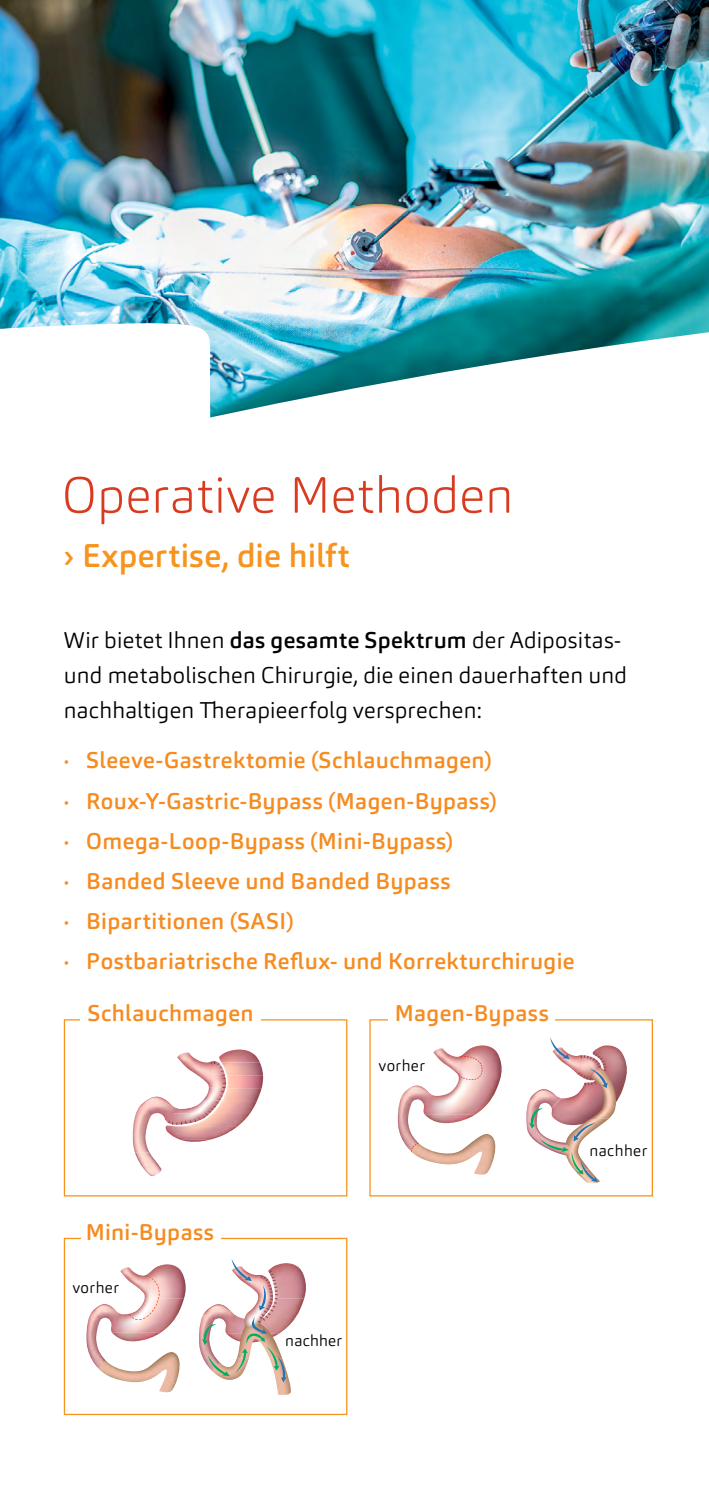
<style>
.page{position:relative;width:709px;height:1489px;background:#fff}
.page>*{position:absolute;margin:0;border:0;box-sizing:border-box;transform-origin:0 0}
.t1{font:200 50px "Carnas";color:#d93b20}
.t2{font:500 32.5px "Carnas";letter-spacing:.005em;color:#f7941e}
.t3{font:500 22.5px/40px "Carnas";letter-spacing:.02em;color:#f68b1f}
.t4{font:300 22.5px/35px "Carnas";letter-spacing:.01em;color:#000}
.t5{font:300 15.5px "Carnas";letter-spacing:.025em;color:#000}
.s1{font-weight:500}
</style>
<div class="page">
<img style="left:0;top:0;width:709px;height:286px">
<svg style="left:0;top:286px;width:709px;height:132px"></svg>
<img style="left:138px;top:1096px;width:30px;height:23px">
<img style="left:177px;top:1052px;width:23px;height:9px">
<img style="left:133px;top:1108px;width:18px;height:44px">
<img style="left:135px;top:1152px;width:26px;height:24px">
<img style="left:219px;top:1049px;width:41px;height:13px">
<img style="left:226px;top:1062px;width:37px;height:13px">
<img style="left:227px;top:1075px;width:36px;height:13px">
<img style="left:226px;top:1088px;width:35px;height:13px">
<img style="left:226px;top:1100px;width:31px;height:13px">
<img style="left:166px;top:1113px;width:83px;height:13px">
<img style="left:166px;top:1126px;width:71px;height:13px">
<img style="left:180px;top:1139px;width:30px;height:2px">
<svg style="left:168px;top:1061px;width:58px;height:63px"></svg>
<div style="left:64px;top:1019px;width:283px;height:177px;border:1px solid #f7941e"></div>
<div style="left:64px;top:1237px;width:283px;height:177px;background:#fff;border:1px solid #f7941e"></div>
<img style="left:287px;top:1263px;width:19px;height:35px">
<img style="left:287px;top:1298px;width:17px;height:30px">
<img style="left:199px;top:1318px;width:3px;height:38px">
<img style="left:276px;top:1373px;width:15px;height:21px">
<svg style="left:202px;top:1259px;width:85px;height:123px"></svg>
<img style="left:91px;top:1304px;width:20px;height:18px">
<img style="left:148px;top:1264px;width:38px;height:34px">
<img style="left:111px;top:1298px;width:73px;height:34px">
<img style="left:112px;top:1332px;width:49px;height:9px">
<img style="left:120px;top:1267px;width:17px;height:14px">
<img style="left:86px;top:1313px;width:23px;height:56px">
<img style="left:99px;top:1351px;width:81px;height:32px">
<img style="left:159px;top:1383px;width:16px;height:9px">
<svg style="left:129px;top:1274px;width:31px;height:45px"></svg>
<div style="left:369px;top:1019px;width:284px;height:177px;background:#fff;border:1px solid #f7941e"></div>
<img style="left:530px;top:1089px;width:21px;height:9px">
<img style="left:551px;top:1045px;width:76px;height:74px">
<img style="left:570px;top:1074px;width:7px;height:5px">
<img style="left:552px;top:1047px;width:29px;height:27px">
<img style="left:590px;top:1067px;width:28px;height:51px">
<img style="left:597px;top:1118px;width:12px;height:10px">
<img style="left:585px;top:1178px;width:15px;height:4px">
<img style="left:526px;top:1101px;width:3px;height:33px">
<svg style="left:550px;top:1037px;width:20px;height:22px"></svg>
<svg style="left:577px;top:1051px;width:30px;height:37px"></svg>
<img style="left:529px;top:1098px;width:68px;height:83px">
<img style="left:402px;top:1085px;width:21px;height:18px">
<img style="left:462px;top:1045px;width:40px;height:34px">
<img style="left:423px;top:1079px;width:77px;height:35px">
<img style="left:424px;top:1114px;width:51px;height:9px">
<img style="left:433px;top:1048px;width:25px;height:27px">
<img style="left:398px;top:1095px;width:23px;height:56px">
<img style="left:411px;top:1133px;width:84px;height:33px">
<img style="left:473px;top:1165px;width:18px;height:9px">
<svg style="left:458px;top:1055px;width:24px;height:25px"></svg>
<svg style="left:411px;top:1142px;width:8px;height:9px"></svg>
<div style="left:388px;top:985px;width:167px;height:46px;background:#fff"></div>
<div style="left:81px;top:985px;width:180px;height:46px;background:#fff"></div>
<div style="left:81px;top:1214px;width:139px;height:46px;background:#fff"></div>
<h1 class="t1" style="left:62px;top:463px;width:453px">Operative Methoden</h1>
<h2 class="t2" style="left:64px;top:534px;width:287px">› Expertise, die hilft</h2>
<p class="t4" style="left:64px;top:622px;width:565px">Wir bietet Ihnen <span class="s1">das gesamte Spektrum</span> der Adipositas&shy;und metabolischen Chirurgie, die einen dauerhaften und nachhaltigen Therapieerfolg versprechen:</p>
<p class="t3" style="left:64px;top:740px;width:512px">· Sleeve-Gastrektomie (Schlauchmagen)<br>· Roux-Y-Gastric-Bypass (Magen-Bypass)<br>· Omega-Loop-Bypass (Mini-Bypass)<br>· Banded Sleeve und Banded Bypass<br>· Bipartitionen (SASI)<br>· Postbariatrische Reflux- und Korrekturchirugie</p>
<p class="t3" style="left:88px;top:992px;width:168px">Schlauchmagen</p>
<p class="t3" style="left:395px;top:992px;width:155px">Magen-Bypass</p>
<p class="t3" style="left:86px;top:1211px;width:130px">Mini-Bypass</p>
<p class="t5" style="left:73px;top:1277px;width:48px">vorher</p>
<p class="t5" style="left:379px;top:1055px;width:48px">vorher</p>
<p class="t5" style="left:285px;top:1330px;width:58px">nachher</p>
<p class="t5" style="left:589px;top:1140px;width:59px">nachher</p>
</div>
